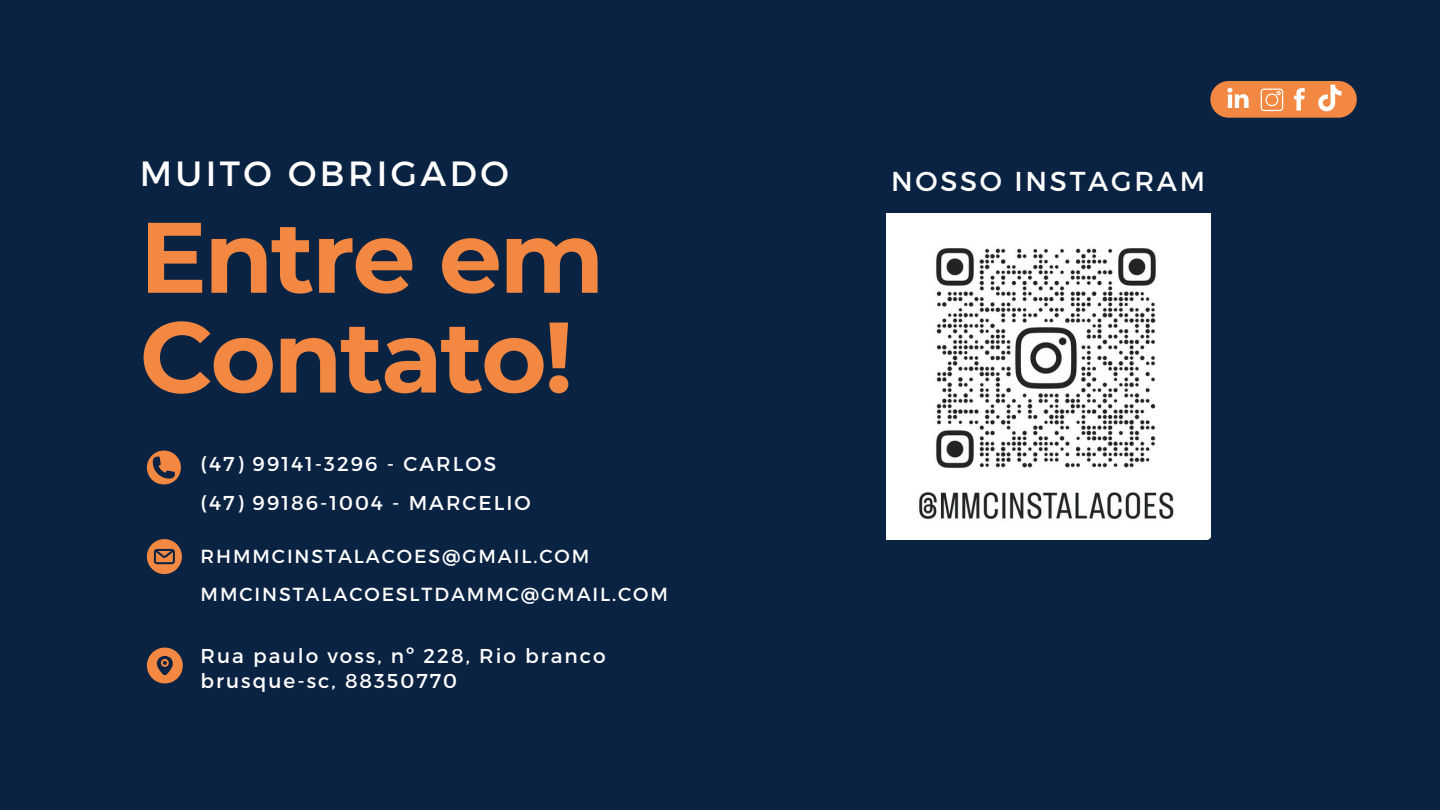
<style>
.page{position:relative;width:1440px;height:810px;background:#0b2342}
.page>*{position:absolute;margin:0;border:0;box-sizing:border-box;transform-origin:0 0}
.t1{font:700 100px/99.8px "Montserrat";letter-spacing:-.025em;color:#f38842}
.t2{font:35px "Montserrat";letter-spacing:.1em;color:#fff}
.t3{font:27.4px "Montserrat";letter-spacing:.1em;color:#fff}
.t4{font:20.1px "Montserrat";letter-spacing:.1em;color:#fff}
.t5{font:18.9px "Montserrat";letter-spacing:.1em;color:#fff}
</style>
<div class="page">
<svg style="left:147px;top:451px;width:34px;height:34px"></svg>
<svg style="left:147px;top:539px;width:35px;height:35px"></svg>
<svg style="left:147px;top:648px;width:36px;height:35px"></svg>
<img style="left:887px;top:213px;width:324px;height:326px">
<svg style="left:1210px;top:81px;width:147px;height:37px;background:#e18c56"></svg>
<img style="left:1314px;top:83px;width:31px;height:30px">
<p class="t2" style="left:140px;top:151px;width:371px">MUITO OBRIGADO</p>
<h1 class="t1" style="left:140px;top:207px;width:466px">Entre em<br>Contato!</h1>
<h4 class="t4" style="left:201px;top:451px;width:297px">(47) 99141-3296 - CARLOS</h4>
<h4 class="t4" style="left:201px;top:490px;width:332px">(47) 99186-1004 - MARCELIO</h4>
<p class="t5" style="left:201px;top:544px;width:390px">RHMMCINSTALACOES@GMAIL.COM</p>
<p class="t5" style="left:201px;top:582px;width:469px">MMCINSTALACOESLTDAMMC@GMAIL.COM</p>
<h4 class="t4" style="left:201px;top:643px;width:406px">Rua paulo voss, nº 228, Rio branco</h4>
<h4 class="t4" style="left:201px;top:667px;width:258px">brusque-sc, 88350770</h4>
<p class="t3" style="left:891px;top:164px;width:316px">NOSSO INSTAGRAM</p>
</div>
